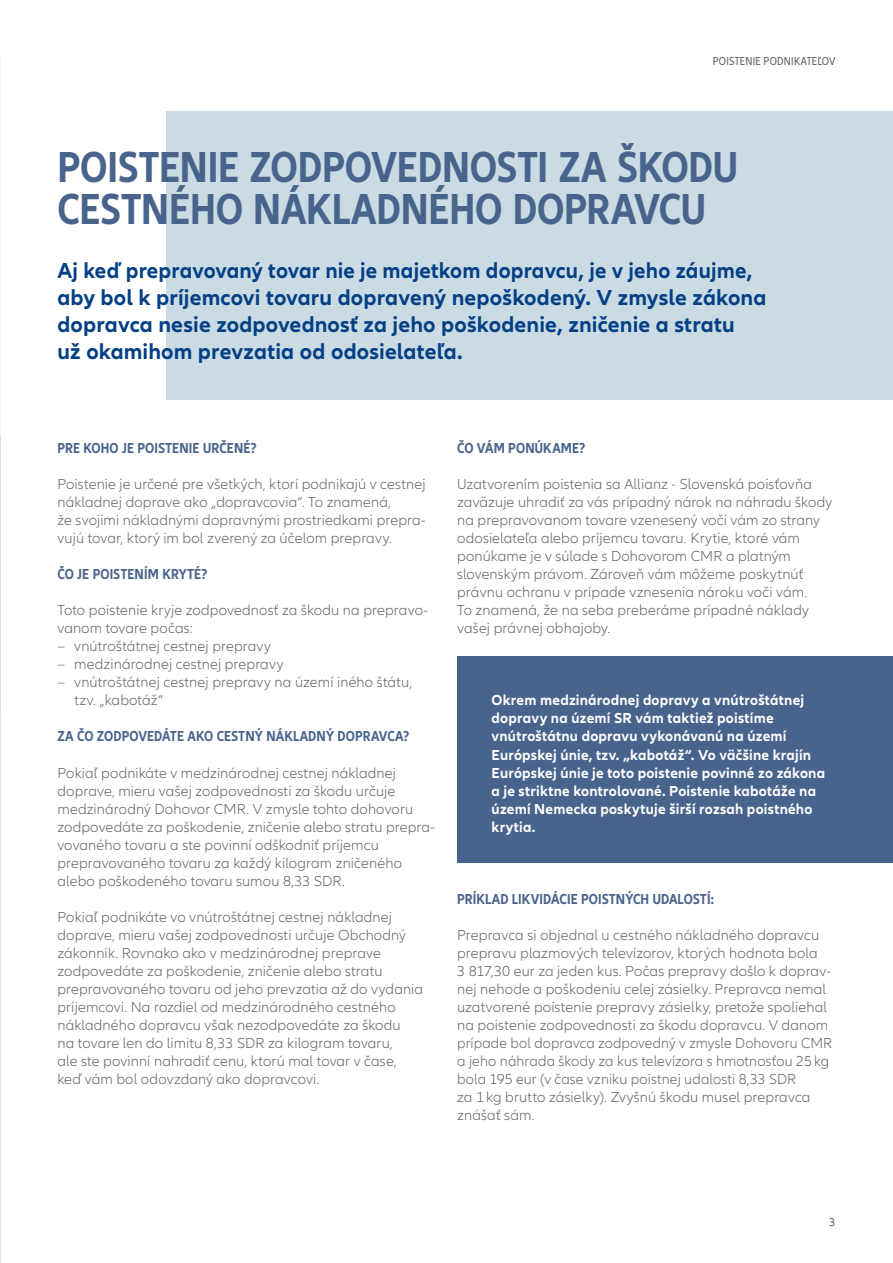
<style>
.page{position:relative;width:893px;height:1263px;background:#fff}
.page>*{position:absolute;margin:0;border:0;box-sizing:border-box;transform-origin:0 0}
.t1{font:700 condensed 45px/42px "Allianz Neo";letter-spacing:-.005em;color:#49648c}
.t2{font:700 22.5px/27px "Allianz Neo";letter-spacing:.005em;color:#033f85}
.t3{font:300 15px/18px "Allianz Neo";letter-spacing:.01em;color:#646363}
.t4{font:700 15px/18px "Allianz Neo";letter-spacing:.015em;color:#fff}
.t5{font:700 condensed 15px "Allianz Neo";letter-spacing:.005em;color:#49648c}
.t6{font:condensed 12px "Allianz Neo";letter-spacing:.025em;color:#646363}
.t7{font:12px "Allianz Neo";color:#646363}
</style>
<div class="page">
<img style="left:0;top:435px;width:1px;height:828px">
<div style="left:167px;top:111px;width:726px;height:288px;background:#cbdbe4"></div>
<div style="left:457px;top:656px;width:436px;height:206px;background:#49648c"></div>
<p class="t6" style="left:713px;top:55px;width:124px">POISTENIE PODNIKATEĽOV</p>
<h1 class="t1" style="left:57px;top:147px;width:682px">POISTENIE ZODPOVEDNOSTI ZA ŠKODU<br>CESTNÉHO NÁKLADNÉHO DOPRAVCU</h1>
<p class="t2" style="left:57px;top:257px;width:711px">Aj keď prepravovaný tovar nie je majetkom dopravcu, je v jeho záujme, aby bol k príjemcovi tovaru dopravený nepoškodený. V zmysle zákona dopravca nesie zodpovednosť za jeho poškodenie, zničenie a stratu<br>už okamihom prevzatia od odosielateľa.</p>
<p class="t5" style="left:57px;top:440px;width:201px">PRE KOHO JE POISTENIE URČENÉ?</p>
<p class="t3" style="left:57px;top:476px;width:370px">Poistenie je určené pre všetkých, ktorí podnikajú v cestnej nákladnej doprave ako „dopravcovia“. To znamená,<br>že svojimi nákladnými dopravnými prostriedkami prepra&shy;vujú tovar, ktorý im bol zverený za účelom prepravy.</p>
<p class="t5" style="left:57px;top:566px;width:152px">ČO JE POISTENÍM KRYTÉ?</p>
<p class="t3" style="left:57px;top:602px;width:372px">Toto poistenie kryje zodpovednosť za škodu na prepravo&shy;vanom tovare počas:</p>
<p class="t3" style="left:57px;top:638px;width:215px">– vnútroštátnej cestnej prepravy</p>
<p class="t3" style="left:57px;top:656px;width:228px">– medzinárodnej cestnej prepravy</p>
<p class="t3" style="left:74px;top:674px;width:339px;text-indent:-17px">– vnútroštátnej cestnej prepravy na území iného štátu, tzv. „kabotáž“</p>
<p class="t5" style="left:57px;top:728px;width:354px">ZA ČO ZODPOVEDÁTE AKO CESTNÝ NÁKLADNÝ DOPRAVCA?</p>
<p class="t3" style="left:57px;top:764px;width:379px">Pokiaľ podnikáte v medzinárodnej cestnej nákladnej doprave, mieru vašej zodpovednosti za škodu určuje medzinárodný Dohovor CMR. V zmysle tohto dohovoru zodpovedáte za poškodenie, zničenie alebo stratu prepra&shy;vovaného tovaru a ste povinní odškodniť príjemcu prepravovaného tovaru za každý kilogram zničeného alebo poškodeného tovaru sumou 8,33 SDR.</p>
<p class="t3" style="left:57px;top:908px;width:367px">Pokiaľ podnikáte vo vnútroštátnej cestnej nákladnej doprave, mieru vašej zodpovednosti určuje Obchodný zákonník. Rovnako ako v medzinárodnej preprave zodpovedáte za poškodenie, zničenie alebo stratu prepravovaného tovaru od jeho prevzatia až do vydania príjemcovi. Na rozdiel od medzinárodného cestného nákladného dopravcu však nezodpovedáte za škodu<br>na tovare len do limitu 8,33 SDR za kilogram tovaru,<br>ale ste povinní nahradiť cenu, ktorú mal tovar v čase, keď vám bol odovzdaný ako dopravcovi.</p>
<p class="t5" style="left:457px;top:440px;width:130px">ČO VÁM PONÚKAME?</p>
<p class="t3" style="left:457px;top:476px;width:377px">Uzatvorením poistenia sa Allianz - Slovenská poisťovňa zaväzuje uhradiť za vás prípadný nárok na náhradu škody na prepravovanom tovare vzenesený voči vám zo strany odosielateľa alebo príjemcu tovaru. Krytie, ktoré vám ponúkame je v súlade s Dohovorom CMR a platným slovenským právom. Zároveň vám môžeme poskytnúť právnu ochranu v prípade vznesenia nároku voči vám.<br>To znamená, že na seba preberáme prípadné náklady vašej právnej obhajoby.</p>
<p class="t4" style="left:492px;top:692px;width:335px">Okrem medzinárodnej dopravy a vnútroštátnej dopravy na území SR vám taktiež poistíme vnútroštátnu dopravu vykonávanú na území Európskej únie, tzv. „kabotáž“. Vo väčšine krajín Európskej únie je toto poistenie povinné zo zákona a je striktne kontrolované. Poistenie kabotáže na území Nemecka poskytuje širší rozsah poistného krytia.</p>
<p class="t5" style="left:457px;top:890px;width:258px">PRÍKLAD LIKVIDÁCIE POISTNÝCH UDALOSTÍ:</p>
<p class="t3" style="left:457px;top:926px;width:376px">Prepravca si objednal u cestného nákladného dopravcu prepravu plazmových televízorov, ktorých hodnota bola<br>3 817,30 eur za jeden kus. Počas prepravy došlo k doprav&shy;nej nehode a poškodeniu celej zásielky. Prepravca nemal uzatvorené poistenie prepravy zásielky, pretože spoliehal na poistenie zodpovednosti za škodu dopravcu. V danom prípade bol dopravca zodpovedný v zmysle Dohovoru CMR a jeho náhrada škody za kus televízora s hmotnosťou 25 kg bola 195 eur (v čase vzniku poistnej udalosti 8,33 SDR<br>za 1 kg brutto zásielky). Zvyšnú škodu musel prepravca znášať sám.</p>
<p class="t7" style="left:829px;top:1215px;width:8px">3</p>
</div>
